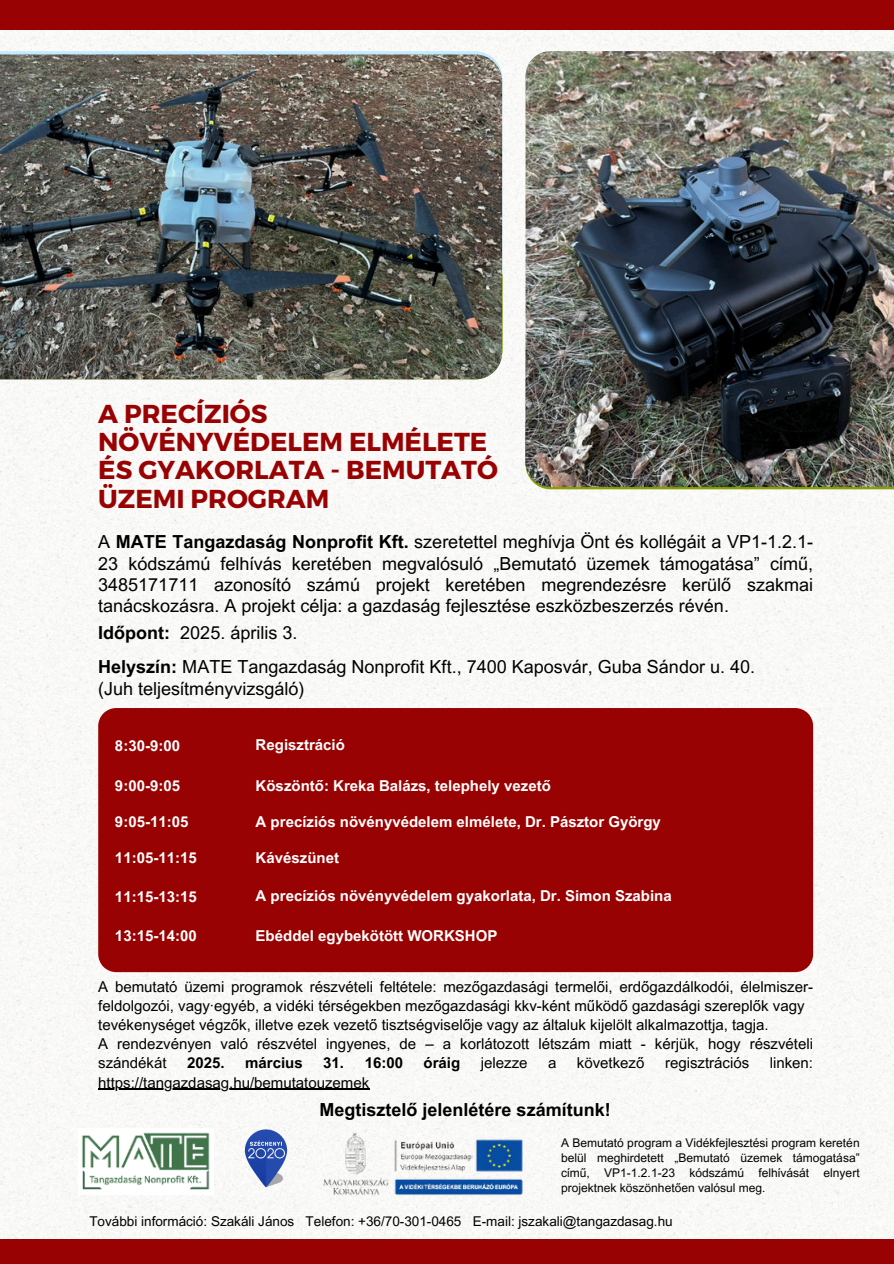
<style>
.page{position:relative;width:894px;height:1264px;background:#fff}
.page>*{position:absolute;margin:0;border:0;box-sizing:border-box;transform-origin:0 0}
.t1{font:700 25.95px/28.2px "Montserrat";color:#990202}
.t2{font:18px/21.3px "Arial MT Pro";color:#000;text-align:justify}
.t3{font:700 18px "Arial MT Pro";color:#000}
.t4{font:15px/19.2px "Arial MT Pro";color:#000}
.t5{font:700 15px "Arial MT Pro";color:#fff}
.t6{font:700 15px "Arial MT Pro";color:#000}
.t7{font:13.5px "Arial MT Pro";color:#000}
.t8{font:12px/15px "Arial MT Pro";color:#000;text-align:justify}
.s1{font-weight:700}
</style>
<div class="page">
<img style="left:0;top:30px;width:893px;height:1208px">
<div style="left:98px;top:708px;width:714px;height:264px;background:#990202"></div>
<div style="left:0;top:0;width:893px;height:30px;background:#990202"></div>
<div style="left:0;top:1238px;width:893px;height:25px;background:#990202"></div>
<hr style="left:98px;top:1088px;width:271px;height:1px;background:#000">
<img style="left:315px;top:1113px;width:222px;height:96px">
<img style="left:79px;top:1128px;width:135px;height:66px">
<img style="left:216px;top:1111px;width:99px;height:99px">
<img style="left:525px;top:53px;width:368px;height:436px">
<img style="left:0;top:54px;width:502px;height:325px">
<p class="t1" style="left:98px;top:398px;width:401px">A PRECÍZIÓS<br>NÖVÉNYVÉDELEM ELMÉLETE<br>ÉS GYAKORLATA - BEMUTATÓ<br>ÜZEMI PROGRAM</p>
<p class="t2" style="left:98px;top:533px;width:716px">A <span class="s1">MATE Tangazdaság Nonprofit Kft.</span> szeretettel meghívja Önt és kollégáit a VP1-1.2.1- 23 kódszámú felhívás keretében megvalósuló „Bemutató üzemek támogatása” című, 3485171711 azonosító számú projekt keretében megrendezésre kerülő szakmai tanácskozásra. A projekt célja: a gazdaság fejlesztése eszközbeszerzés révén.</p>
<p class="t2" style="left:98px;top:624px;width:201px"><span class="s1">Időpont:</span> 2025. április 3.</p>
<p class="t2" style="left:98px;top:658px;width:658px"><span class="s1">Helyszín:</span> MATE Tangazdaság Nonprofit Kft., 7400 Kaposvár, Guba Sándor u. 40. (Juh teljesítményvizsgáló)</p>
<p class="t5" style="left:115px;top:739px;width:67px">8:30-9:00</p>
<h1 class="t5" style="left:255px;top:738px;width:91px">Regisztráció</h1>
<p class="t5" style="left:115px;top:780px;width:67px">9:00-9:05</p>
<h3 class="t5" style="left:255px;top:780px;width:296px">Köszöntő: Kreka Balázs, telephely vezető</h3>
<h3 class="t5" style="left:115px;top:816px;width:75px">9:05-11:05</h3>
<h3 class="t5" style="left:255px;top:816px;width:406px">A precíziós növényvédelem elmélete, Dr. Pásztor György</h3>
<p class="t5" style="left:115px;top:852px;width:83px">11:05-11:15</p>
<p class="t5" style="left:255px;top:852px;width:85px">Kávészünet</p>
<p class="t5" style="left:115px;top:891px;width:83px">11:15-13:15</p>
<p class="t5" style="left:255px;top:890px;width:417px">A precíziós növényvédelem gyakorlata, Dr. Simon Szabina</p>
<p class="t5" style="left:115px;top:929px;width:83px">13:15-14:00</p>
<p class="t5" style="left:255px;top:929px;width:243px">Ebéddel egybekötött WORKSHOP</p>
<p class="t4" style="left:98px;top:978px;width:716px">A bemutató üzemi programok részvételi feltétele: mezőgazdasági termelői, erdőgazdálkodói, élelmiszer&shy;feldolgozói, vagy·egyéb, a vidéki térségekben mezőgazdasági kkv-ként működő gazdasági szereplők vagy tevékenységet végzők, illetve ezek vezető tisztségviselője vagy az általuk kijelölt alkalmazottja, tagja.<br>A rendezvényen való részvétel ingyenes, de – a korlátozott létszám miatt - kérjük, hogy részvételi szándékát</p>
<p class="t6" style="left:187px;top:1057px;width:39px">2025.</p>
<p class="t6" style="left:245px;top:1057px;width:59px">március</p>
<p class="t6" style="left:323px;top:1057px;width:81px">31. 16:00</p>
<p class="t6" style="left:423px;top:1057px;width:38px">óráig</p>
<p class="t4" style="left:480px;top:1055px;width:48px">jelezze</p>
<p class="t4" style="left:548px;top:1055px;width:10px">a</p>
<p class="t4" style="left:576px;top:1055px;width:69px">következő</p>
<p class="t4" style="left:664px;top:1055px;width:86px">regisztrációs</p>
<p class="t4" style="left:769px;top:1055px;width:45px">linken:</p>
<p class="t4" style="left:98px;top:1074px;width:272px">https://tangazdasag.hu/bemutatouzemek</p>
<p class="t3" style="left:319px;top:1103px;width:293px">Megtisztelő jelenlétére számítunk!</p>
<p class="t8" style="left:561px;top:1137px;width:300px">A Bemutató program a Vidékfejlesztési program keretén belül meghirdetett „Bemutató üzemek támogatása” című, VP1-1.2.1-23 kódszámú felhívását elnyert projektnek köszönhetően valósul meg.</p>
<h4 class="t7" style="left:89px;top:1215px;width:584px">További információ: Szakáli János Telefon: +36/70-301-0465 E-mail: jszakali@tangazdasag.hu</h4>
</div>
